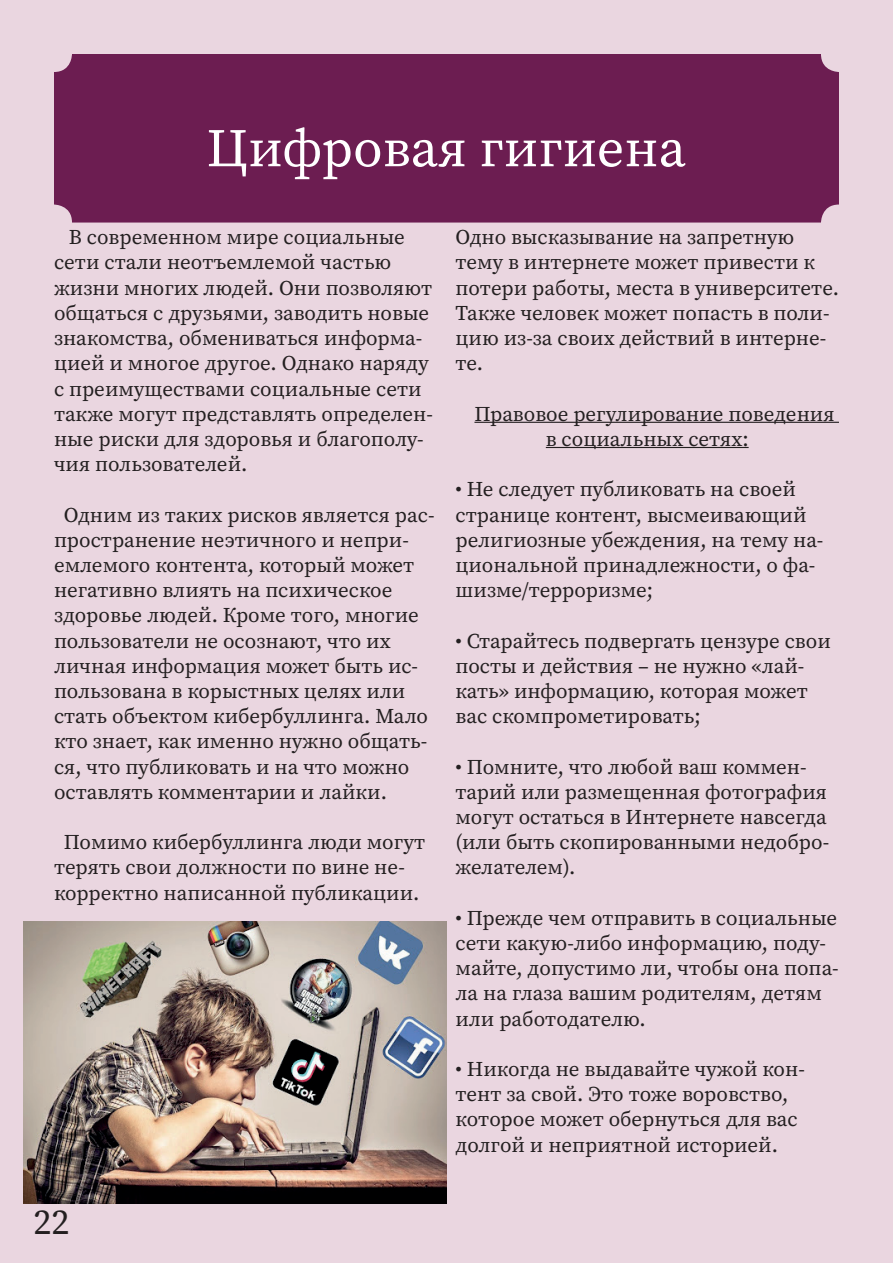
<style>
.page{position:relative;width:893px;height:1263px;background:#ead6e0}
.page>*{position:absolute;margin:0;border:0;box-sizing:border-box;transform-origin:0 0}
.t1{font:54px "Source Serif Variable";color:#fff}
.t2{font:36px "Source Serif Variable";color:#231f20}
.t3{font:21px/25.2px "Source Serif Variable";color:#231f20}
</style>
<div class="page">
<div style="left:54px;top:54px;width:785px;height:169px;background:#6c1d51;border-radius:18px"></div>
<hr style="left:474px;top:422px;width:365px;height:1px;background:#231f20">
<hr style="left:546px;top:447px;width:203px;height:1px;background:#231f20">
<img style="left:24px;top:921px;width:422px;height:282px">
<h1 class="t1" style="left:207px;top:112px;width:481px">Цифровая гигиена</h1>
<p class="t3" style="left:54px;top:225px;width:381px;text-indent:15px">В современном мире социальные сети стали неотъемлемой частью жизни многих людей. Они позволяют общаться с друзьями, заводить новые знакомства, обмениваться информа&shy;цией и многое другое. Однако наряду с преимуществами социальные сети также могут представлять определен&shy;ные риски для здоровья и благополу&shy;чия пользователей.</p>
<p class="t3" style="left:54px;top:502px;width:382px;text-indent:10px">Одним из таких рисков является рас&shy;пространение неэтичного и непри&shy;емлемого контента, который может негативно влиять на психическое здоровье людей. Кроме того, многие пользователи не осознают, что их личная информация может быть ис&shy;пользована в корыстных целях или стать объектом кибербуллинга. Мало кто знает, как именно нужно общать&shy;ся, что публиковать и на что можно оставлять комментарии и лайки.</p>
<p class="t3" style="left:54px;top:829px;width:373px;text-indent:10px">Помимо кибербуллинга люди могут терять свои должности по вине не&shy;корректно написанной публикации.</p>
<h2 class="t2" style="left:34px;top:1198px;width:37px">22</h2>
<p class="t3" style="left:455px;top:225px;width:385px">Одно высказывание на запретную тему в интернете может привести к потери работы, места в университете.<br>Также человек может попасть в поли&shy;цию из-за своих действий в интерне&shy;те.</p>
<p class="t3" style="left:546px;top:401px;width:290px;text-indent:-71px">Правовое регулирование поведения в социальных сетях:</p>
<p class="t3" style="left:455px;top:477px;width:369px">• Не следует публиковать на своей странице контент, высмеивающий религиозные убеждения, на тему на&shy;циональной принадлежности, о фа&shy;шизме/терроризме;</p>
<p class="t3" style="left:455px;top:628px;width:377px">• Старайтесь подвергать цензуре свои посты и действия – не нужно «лай&shy;кать» информацию, которая может вас скомпрометировать;</p>
<p class="t3" style="left:455px;top:754px;width:375px">• Помните, что любой ваш коммен&shy;тарий или размещенная фотография могут остаться в Интернете навсегда (или быть скопированными недобро&shy;желателем).</p>
<p class="t3" style="left:455px;top:905px;width:385px">• Прежде чем отправить в социальные сети какую-либо информацию, поду&shy;майте, допустимо ли, чтобы она попа&shy;ла на глаза вашим родителям, детям или работодателю.</p>
<p class="t3" style="left:455px;top:1056px;width:351px">• Никогда не выдавайте чужой кон&shy;тент за свой. Это тоже воровство, которое может обернуться для вас долгой и неприятной историей.</p>
</div>
